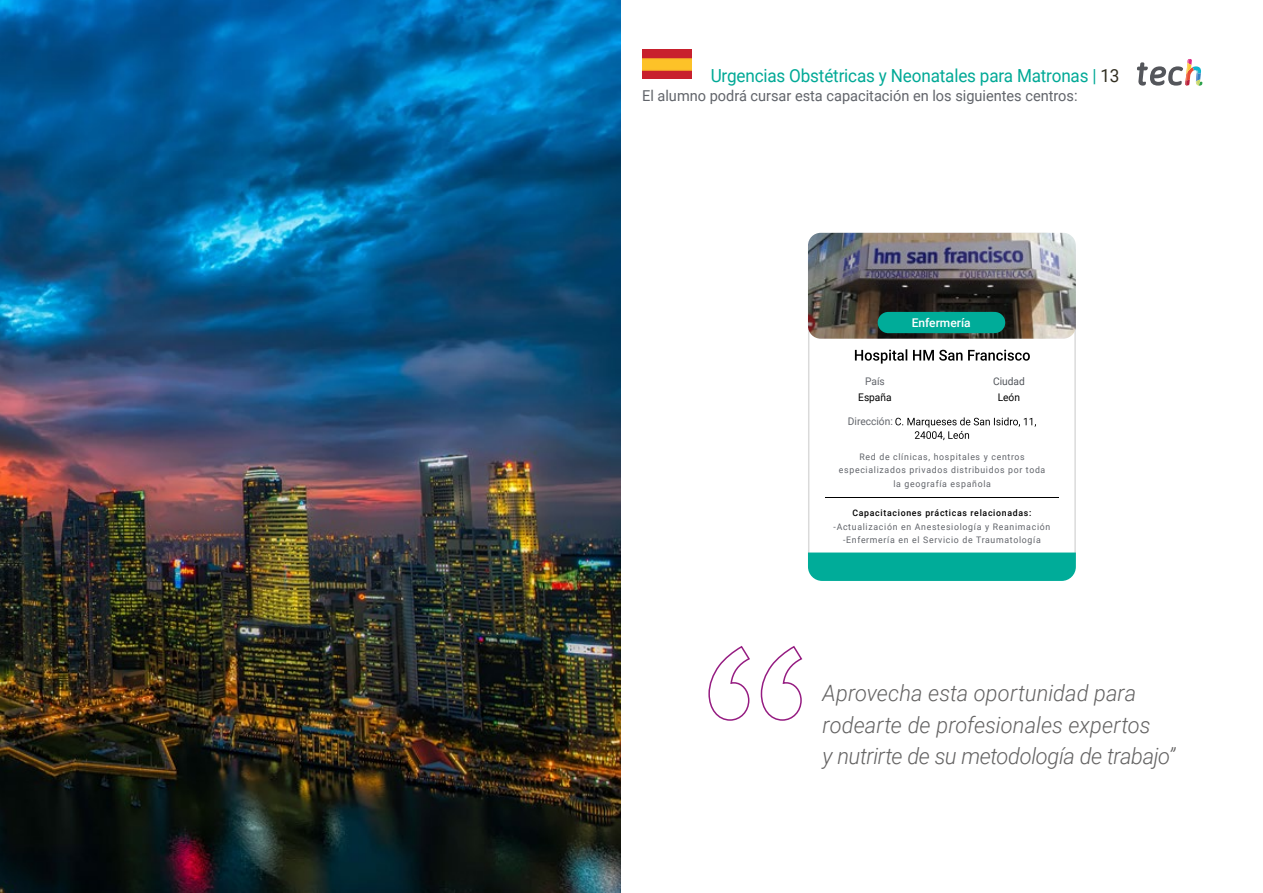
<style>
.page{position:relative;width:1263px;height:893px;background:#fff}
.page>*{position:absolute;margin:0;border:0;box-sizing:border-box;transform-origin:0 0}
.t1{font:italic 300 22.5px/31.5px "Roboto";color:#646363}
.t2{font:18px "Roboto";letter-spacing:-.01em;color:#00a996;scale:.95 1}
.t3{font:15px "Roboto";color:#61646a}
.t4{font:500 12px "Roboto";color:#fff}
.t5{font:10.5px "Roboto";color:#61646a}
.t6{font:10.5px "Roboto";color:#000}
.t7{font:10.5px "Roboto";color:#52555b}
.t8{font:9px/13.5px "Roboto";letter-spacing:.08em;color:#61646a;text-align:center}
.t9{font:500 9px "Roboto";letter-spacing:.08em;color:#000}
.s1{color:#312e20}
</style>
<div class="page">
<img style="left:0;top:0;width:621px;height:893px">
<svg style="left:708px;top:645px;width:95px;height:76px"></svg>
<svg style="left:808px;top:232px;width:268px;height:320px"></svg>
<img style="left:808px;top:233px;width:268px;height:106px">
<div style="left:878px;top:312px;width:127px;height:21px;background:#00ac99;border-radius:11px"></div>
<svg style="left:808px;top:552px;width:268px;height:29px;background:#08ae9c"></svg>
<svg style="left:855px;top:349px;width:175px;height:15px"></svg>
<svg style="left:895px;top:417px;width:141px;height:23px"></svg>
<hr style="left:825px;top:497px;width:234px;height:1px;background:#000">
<img style="left:642px;top:49px;width:49px;height:30px">
<svg style="left:1137px;top:59px;width:65px;height:27px"></svg>
<h2 class="t2" style="left:711px;top:63px;width:432px">Urgencias Obstétricas y Neonatales para Matronas | <span class="s1">13</span></h2>
<h3 class="t3" style="left:642px;top:86px;width:437px">El alumno podrá cursar esta capacitación en los siguientes centros:</h3>
<p class="t5" style="left:865px;top:374px;width:21px">País</p>
<p class="t6" style="left:858px;top:390px;width:35px">España</p>
<h3 class="t4" style="left:912px;top:314px;width:60px">Enfermería</h3>
<p class="t7" style="left:993px;top:374px;width:33px">Ciudad</p>
<p class="t6" style="left:998px;top:390px;width:24px">León</p>
<p class="t5" style="left:848px;top:414px;width:46px">Dirección:</p>
<p class="t8" style="left:839px;top:450px;width:208px">Red de clínicas, hospitales y centros especializados privados distribuidos por toda la geografía española</p>
<p class="t9" style="left:852px;top:507px;width:180px">Capacitaciones prácticas relacionadas:</p>
<p class="t8" style="left:833px;top:519px;width:218px">-Actualización en Anestesiología y Reanimación -Enfermería en el Servicio de Traumatología</p>
<h1 class="t1" style="left:822px;top:677px;width:354px">Aprovecha esta oportunidad para rodearte de profesionales expertos<br>y nutrirte de su metodología de trabajo”</h1>
</div>
